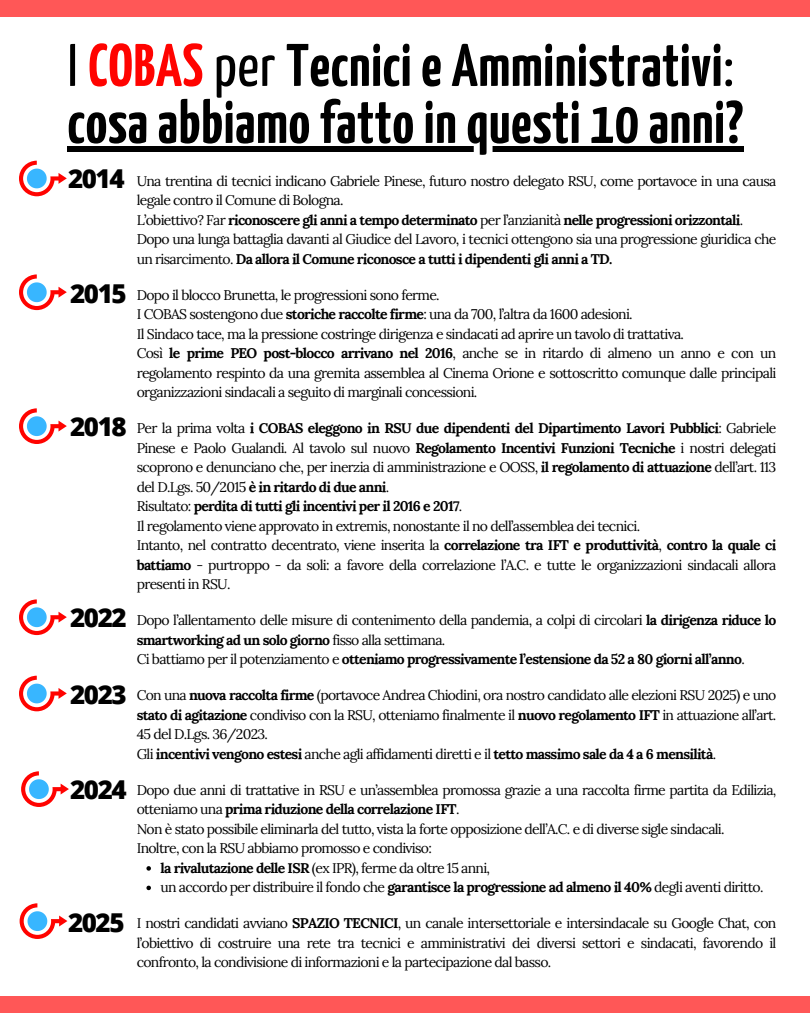
<style>
.page{position:relative;width:810px;height:1013px;background:#fff}
.page>*{position:absolute;margin:0;border:0;box-sizing:border-box;transform-origin:0 0}
.t1{font:700 60px "Yanone Kaffeesatz";letter-spacing:.01em;color:#000}
.t2{font:800 26px "Open Sans";letter-spacing:-.055em;color:#000}
.t3{font:14px/19.5px "Lora";letter-spacing:-.05em;color:#000;text-align:justify}
.t4{font:700 14px "Lora";letter-spacing:-.05em;color:#000}
.s1{font-weight:400}
.s2{color:#ff0300}
.s3{font-weight:700}
</style>
<div class="page">
<div style="left:0;top:0;width:810px;height:1012px;background:#ff5757"></div>
<div style="left:0;top:17px;width:810px;height:978px;background:#fff"></div>
<div style="left:68px;top:146px;width:676px;height:5px;background:#000"></div>
<svg style="left:19px;top:161px;width:48px;height:35px"></svg>
<svg style="left:146px;top:866px;width:5px;height:4px"></svg>
<svg style="left:146px;top:885px;width:5px;height:5px"></svg>
<svg style="left:19px;top:274px;width:48px;height:36px"></svg>
<svg style="left:19px;top:408px;width:48px;height:36px"></svg>
<svg style="left:19px;top:599px;width:48px;height:36px"></svg>
<svg style="left:19px;top:675px;width:48px;height:36px"></svg>
<svg style="left:21px;top:771px;width:48px;height:36px"></svg>
<svg style="left:20px;top:903px;width:47px;height:36px"></svg>
<p class="t1" style="left:68px;top:42px;width:668px"><span class="s1">I</span> <span class="s2">COBAS</span> <span class="s1">per</span> Tecnicie Amministrativi<span class="s1">:</span></p>
<p class="t1" style="left:68px;top:99px;width:677px">cosaabbiamofattoinquesti 10 anni?</p>
<p class="t3" style="left:137px;top:171px;width:641px">Una trentina di tecnici indicano Gabriele Pinese, futuro nostro delegato RSU, come portavoce in una causa legale contro il Comune di Bologna.</p>
<p class="t4" style="left:137px;top:210px;width:608px"><span class="s1">L’obiettivo? Far</span> riconoscere gli anni a tempo determinato <span class="s1">per l’anzianità</span> nelle progressioni orizzontali<span class="s1">.</span></p>
<p class="t3" style="left:137px;top:229px;width:641px">Dopo una lunga battaglia davanti al Giudice del Lavoro, i tecnici ottengono sia una progressione giuridica che un risarcimento. <span class="s3">Da allora il Comune riconosce a tutti i dipendenti gli anni a TD.</span></p>
<p class="t3" style="left:137px;top:285px;width:305px">Dopo il blocco Brunetta, le progressioni sono ferme.</p>
<p class="t3" style="left:137px;top:304px;width:498px">I COBAS sostengono due <span class="s3">storiche raccolte firme</span>: una da 700, l’altra da 1600 adesioni.</p>
<p class="t3" style="left:137px;top:324px;width:549px">Il Sindaco tace, ma la pressione costringe dirigenza e sindacati ad aprire un tavolo di trattativa.</p>
<p class="t3" style="left:137px;top:343px;width:641px">Così <span class="s3">le prime PEO post-blocco arrivano nel 2016</span>, anche se in ritardo di almeno un anno e con un regolamento respinto da una gremita assemblea al Cinema Orione e sottoscritto comunque dalle principali organizzazioni sindacali a seguito di marginali concessioni.</p>
<p class="t3" style="left:137px;top:418px;width:641px">Per la prima volta <span class="s3">i COBAS eleggono in RSU due dipendenti del Dipartimento Lavori Pubblici</span>: Gabriele Pinese e Paolo Gualandi. Al tavolo sul nuovo <span class="s3">Regolamento Incentivi Funzioni Tecniche</span> i nostri delegati scoprono e denunciano che, per inerzia di amministrazione e OOSS, <span class="s3">il regolamento di attuazione</span> dell’art. 113 del D.Lgs. 50/2015 <span class="s3">è in ritardo di due anni</span>.</p>
<p class="t4" style="left:137px;top:497px;width:327px"><span class="s1">Risultato:</span> perdita di tutti gli incentivi per il 2016 e 2017<span class="s1">.</span></p>
<p class="t3" style="left:137px;top:516px;width:505px">Il regolamento viene approvato in extremis, nonostante il no dell’assemblea dei tecnici.</p>
<p class="t3" style="left:137px;top:535px;width:641px">Intanto, nel contratto decentrato, viene inserita la <span class="s3">correlazione tra IFT e produttività</span>, <span class="s3">contro la quale ci battiamo</span> - purtroppo - da soli: a favore della correlazione l’A.C. e tutte le organizzazioni sindacali allora presenti in RSU.</p>
<p class="t3" style="left:137px;top:610px;width:641px">Dopo l’allentamento delle misure di contenimento della pandemia, a colpi di circolari <span class="s3">la dirigenza riduce lo smartworking ad un solo giorno</span> fisso alla settimana.</p>
<p class="t4" style="left:137px;top:650px;width:610px"><span class="s1">Ci battiamo per il potenziamento e</span> otteniamo progressivamente l’estensione da 52 a 80 giorni all’anno<span class="s1">.</span></p>
<p class="t3" style="left:137px;top:685px;width:641px">Con una <span class="s3">nuova raccolta firme</span> (portavoce Andrea Chiodini, ora nostro candidato alle elezioni RSU 2025) e uno <span class="s3">stato di agitazione</span> condiviso con la RSU, otteniamo finalmente il <span class="s3">nuovo regolamento IFT</span> in attuazione all’art.<br>45 del D.Lgs. 36/2023.</p>
<p class="t4" style="left:137px;top:744px;width:581px"><span class="s1">Gli</span> incentivi vengono estesi <span class="s1">anche agli affidamenti diretti e il</span> tetto massimo sale da 4 a 6 mensilità<span class="s1">.</span></p>
<p class="t3" style="left:137px;top:780px;width:641px">Dopo due anni di trattative in RSU e un’assemblea promossa grazie a una raccolta firme partita da Edilizia, otteniamo una <span class="s3">prima riduzione della correlazione IFT</span>.</p>
<p class="t3" style="left:137px;top:819px;width:589px">Non è stato possibile eliminarla del tutto, vista la forte opposizione dell’A.C. e di diverse sigle sindacali.</p>
<p class="t3" style="left:137px;top:838px;width:297px">Inoltre, con la RSU abbiamo promosso e condiviso:</p>
<p class="t3" style="left:160px;top:858px;width:331px"><span class="s3">la rivalutazione delle ISR</span> (ex IPR), ferme da oltre 15 anni,</p>
<p class="t3" style="left:160px;top:877px;width:605px">un accordo per distribuire il fondo che <span class="s3">garantisce la progressione ad almeno il 40%</span> degli aventi diritto.</p>
<p class="t3" style="left:137px;top:913px;width:641px">I nostri candidati avviano <span class="s3">SPAZIO TECNICI</span>, un canale intersettoriale e intersindacale su Google Chat, con l’obiettivo di costruire una rete tra tecnici e amministrativi dei diversi settori e sindacati, favorendo il confronto, la condivisione di informazioni e la partecipazione dal basso.</p>
<h1 class="t2" style="left:68px;top:161px;width:58px">2014</h1>
<p class="t2" style="left:70px;top:275px;width:58px">2015</p>
<p class="t2" style="left:70px;top:408px;width:58px">2018</p>
<p class="t2" style="left:70px;top:599px;width:58px">2022</p>
<p class="t2" style="left:70px;top:676px;width:58px">2023</p>
<p class="t2" style="left:70px;top:771px;width:58px">2024</p>
<p class="t2" style="left:68px;top:903px;width:58px">2025</p>
</div>
